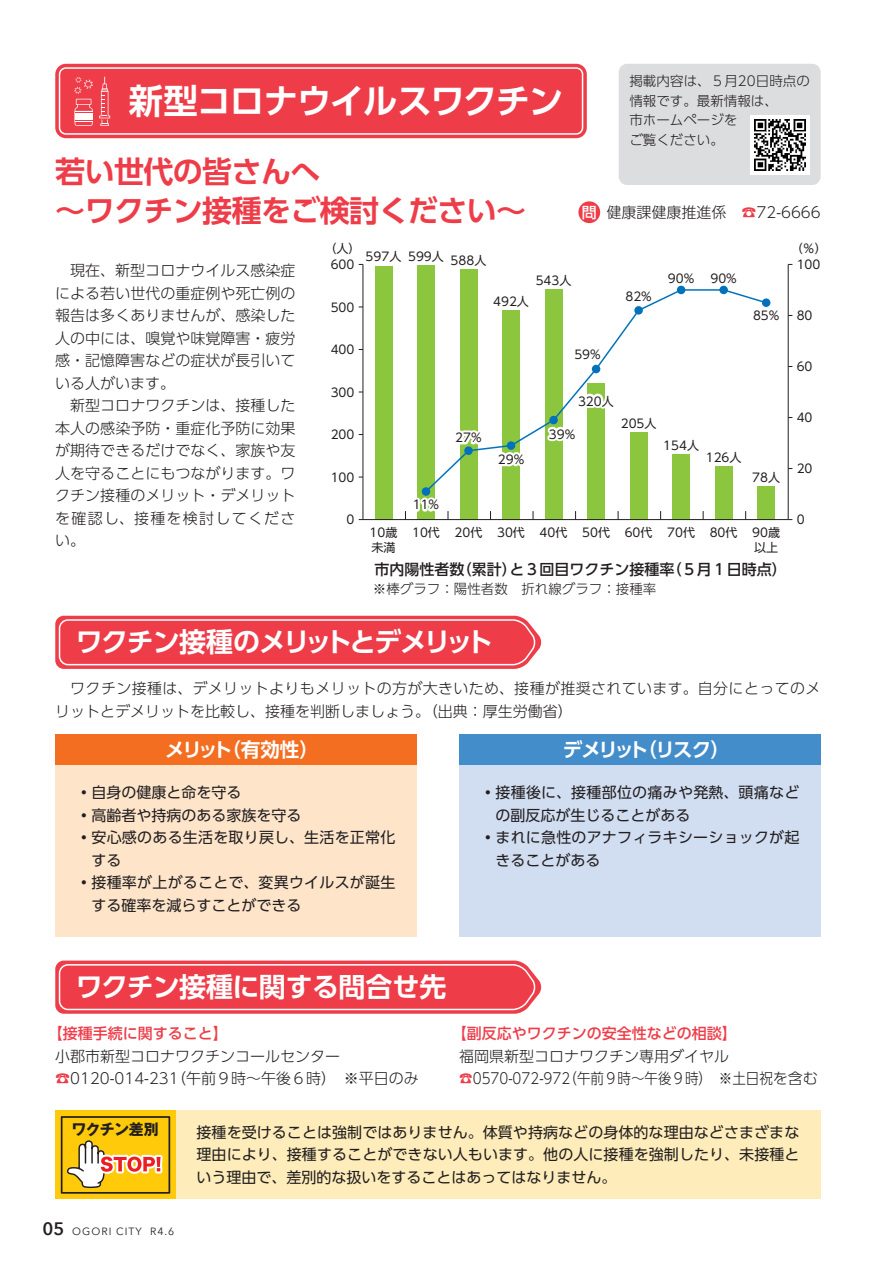
<style>
.page{position:relative;width:893px;height:1263px;background:#fff}
.page>*{position:absolute;margin:0;border:0;box-sizing:border-box;transform-origin:0 0}
.t1{font:700 34.5px "UD Shin Go Pr 6 De";letter-spacing:-.035em;color:#fff}
.t2{font:700 30px/39px "UD Shin Go Pr 6 De";letter-spacing:-.02em;color:#ee3d49}
.t3{font:700 27px "UD Shin Go Pr 6 De";letter-spacing:-.065em;color:#fff}
.t4{font:700 27px "UD Shin Go Pr 6 De";letter-spacing:-.02em;color:#fff}
.t5{font:700 19.5px "UD Shin Go Pr 6 De";letter-spacing:-.12em;color:#fff}
.t6{font:600 18px "Avenir Next";color:#231f20}
.t7{font:300 15px/22.5px "UD Shin Go Pr 6";color:#231f20;text-align:justify}
.t8{font:15px/22.5px "UD Shin Go Pr 6";letter-spacing:.005em;color:#231f20}
.t9{font:300 15px/22.5px "UD Shin Go Pr 6";letter-spacing:.025em;color:#231f20}
.t10{font:500 15px "UD Shin Go Pr 6";color:#ee3d49}
.t11{font:500 15px "UD Shin Go Pr 6";color:#231f20}
.t12{font:300 15px "UD Shin Go Pr 6";color:#231f20;scale:.9 1}
.t13{font:700 15px "Gothic MB101 Pr 6";letter-spacing:-.03em;color:#231f20}
.t14{font:500 15px "UD Shin Go Pr 6";color:#fff}
.t15{font:300 13.5px/19.5px "UD Shin Go Pr 6";color:#231f20}
.t16{font:12px/15px "UD Shin Go Pr 6";color:#231f20}
.t17{font:10.5px "Avenir Next";letter-spacing:.1em;color:#231f20}
.s1{color:#ee3d49}
</style>
<div class="page">
<div style="left:176px;top:1110px;width:645px;height:89px;background:#feedbb"></div>
<div style="left:55px;top:734px;width:362px;height:32px;background:#f36e21"></div>
<div style="left:55px;top:766px;width:362px;height:171px;background:#fee5ca"></div>
<div style="left:376px;top:266px;width:17px;height:254px;background:#8bc63e"></div>
<div style="left:417px;top:265px;width:17px;height:255px;background:#8bc63e"></div>
<div style="left:460px;top:270px;width:17px;height:250px;background:#8bc63e"></div>
<div style="left:503px;top:310px;width:17px;height:210px;background:#8bc63e"></div>
<div style="left:545px;top:289px;width:17px;height:231px;background:#8bc63e"></div>
<div style="left:588px;top:383px;width:17px;height:137px;background:#8bc63e"></div>
<div style="left:630px;top:432px;width:17px;height:88px;background:#8bc63e"></div>
<div style="left:673px;top:454px;width:17px;height:66px;background:#8bc63e"></div>
<div style="left:715px;top:466px;width:17px;height:54px;background:#8bc63e"></div>
<div style="left:758px;top:486px;width:17px;height:34px;background:#8bc63e"></div>
<hr style="left:363px;top:519px;width:425px;height:1px;background:#231f20">
<hr style="left:363px;top:264px;width:1px;height:256px;background:#231f20">
<hr style="left:788px;top:264px;width:1px;height:256px;background:#231f20">
<div style="left:578px;top:201px;width:22px;height:22px;background:#ee3d49;border-radius:50%"></div>
<div style="left:619px;top:64px;width:202px;height:121px;background:#dcdddf;border-radius:8px"></div>
<div style="left:750px;top:115px;width:60px;height:59px;background:#fff"></div>
<img style="left:755px;top:119px;width:51px;height:51px">
<div style="left:55px;top:64px;width:532px;height:74px;background:#ee3d49;border-radius:11px"></div>
<div style="left:59px;top:67px;width:524px;height:68px;border:2px solid #fff;border-radius:6px"></div>
<svg style="left:99px;top:76px;width:11px;height:50px"></svg>
<svg style="left:74px;top:77px;width:19px;height:49px"></svg>
<svg style="left:405px;top:494px;width:44px;height:26px"></svg>
<svg style="left:677px;top:263px;width:115px;height:63px"></svg>
<svg style="left:359px;top:263px;width:119px;height:50px"></svg>
<svg style="left:424px;top:288px;width:344px;height:206px"></svg>
<div style="left:422px;top:487px;width:8px;height:9px;background:#0072bc;border-radius:50%"></div>
<div style="left:464px;top:446px;width:9px;height:9px;background:#0072bc;border-radius:50%"></div>
<div style="left:507px;top:441px;width:8px;height:9px;background:#0072bc;border-radius:50%"></div>
<div style="left:592px;top:365px;width:8px;height:8px;background:#0072bc;border-radius:50%"></div>
<div style="left:634px;top:306px;width:9px;height:9px;background:#0072bc;border-radius:50%"></div>
<div style="left:677px;top:286px;width:8px;height:8px;background:#0072bc;border-radius:50%"></div>
<div style="left:719px;top:286px;width:9px;height:8px;background:#0072bc;border-radius:50%"></div>
<div style="left:762px;top:298px;width:8px;height:9px;background:#0072bc;border-radius:50%"></div>
<svg style="left:55px;top:616px;width:487px;height:53px;background:#ef4c57"></svg>
<svg style="left:55px;top:960px;width:487px;height:54px;background:#ef4e59"></svg>
<div style="left:459px;top:734px;width:362px;height:32px;background:#448dcb"></div>
<div style="left:459px;top:766px;width:362px;height:171px;background:#d1def1"></div>
<div style="left:55px;top:1110px;width:121px;height:89px;background:linear-gradient(to bottom,#feca0a,#feca0a)"></div>
<div style="left:62px;top:1117px;width:107px;height:76px;background:#feca0a"></div>
<div style="left:61px;top:1116px;width:109px;height:78px;border:2px solid #231f20"></div>
<svg style="left:66px;top:1110px;width:99px;height:89px"></svg>
<svg style="left:541px;top:378px;width:251px;height:111px"></svg>
<h1 class="t1" style="left:129px;top:73px;width:436px">新型コロナウイルスワクチン</h1>
<h2 class="t2" style="left:55px;top:151px;width:472px">若い世代の皆さんへ<br>～ワクチン接種をご検討ください~</h2>
<p class="t15" style="left:629px;top:71px;width:182px">掲載内容は、５月20日時点の情報です。最新情報は、<br>市ホームページを<br>ご覧ください。</p>
<p class="t14" style="left:582px;top:200px;width:16px">問</p>
<p class="t7" style="left:607px;top:200px;width:121px">健康課健康推進係</p>
<p class="t7" style="left:742px;top:200px;width:81px"><span class="s1">☎</span>72-6666</p>
<p class="t7" style="left:55px;top:259px;width:242px;text-indent:15px">現在、新型コロナウイルス感染症による若い世代の重症例や死亡例の報告は多くありませんが、感染した人の中には、嗅覚や味覚障害・疲労感・記憶障害などの症状が長引いている人がいます。</p>
<p class="t7" style="left:55px;top:394px;width:242px;text-indent:15px">新型コロナワクチンは、接種した本人の感染予防・重症化予防に効果が期待できるだけでなく、家族や友人を守ることにもつながります。ワクチン接種のメリット・デメリットを確認し、接種を検討してください。</p>
<p class="t16" style="left:324px;top:241px;width:37px">（人(</p>
<p class="t16" style="left:331px;top:257px;width:25px">600</p>
<p class="t16" style="left:331px;top:299px;width:25px">500</p>
<p class="t16" style="left:331px;top:342px;width:25px">400</p>
<p class="t16" style="left:331px;top:384px;width:25px">300</p>
<p class="t16" style="left:331px;top:427px;width:25px">200</p>
<p class="t16" style="left:331px;top:469px;width:25px">100</p>
<p class="t16" style="left:347px;top:512px;width:9px">0</p>
<p class="t16" style="left:408px;top:248px;width:37px">599人</p>
<p class="t16" style="left:366px;top:249px;width:37px">597人</p>
<p class="t16" style="left:451px;top:253px;width:37px">588人</p>
<p class="t16" style="left:536px;top:272px;width:37px">543人</p>
<p class="t16" style="left:493px;top:294px;width:37px">492人</p>
<p class="t16" style="left:574px;top:347px;width:28px">59%</p>
<p class="t16" style="left:625px;top:289px;width:28px">82%</p>
<p class="t16" style="left:668px;top:270px;width:28px">90%</p>
<p class="t16" style="left:710px;top:270px;width:28px">90%</p>
<p class="t16" style="left:753px;top:308px;width:28px">85%</p>
<p class="t16" style="left:370px;top:525px;width:29px">10歳未満</p>
<p class="t16" style="left:455px;top:430px;width:28px">27%</p>
<p class="t16" style="left:413px;top:497px;width:28px">11%</p>
<p class="t16" style="left:412px;top:525px;width:29px">10代</p>
<p class="t16" style="left:455px;top:525px;width:29px">20代</p>
<p class="t16" style="left:498px;top:452px;width:28px">29%</p>
<p class="t16" style="left:578px;top:393px;width:37px">320人</p>
<p class="t16" style="left:549px;top:426px;width:28px">39%</p>
<p class="t16" style="left:621px;top:416px;width:37px">205人</p>
<p class="t16" style="left:663px;top:437px;width:37px">154人</p>
<p class="t16" style="left:706px;top:449px;width:37px">126人</p>
<p class="t16" style="left:752px;top:470px;width:29px">78人</p>
<p class="t16" style="left:497px;top:525px;width:29px">30代</p>
<p class="t16" style="left:540px;top:525px;width:29px">40代</p>
<p class="t16" style="left:582px;top:525px;width:29px">50代</p>
<p class="t16" style="left:625px;top:525px;width:29px">60代</p>
<p class="t16" style="left:667px;top:525px;width:29px">70代</p>
<p class="t16" style="left:710px;top:525px;width:29px">80代</p>
<p class="t16" style="left:752px;top:525px;width:29px">90歳</p>
<p class="t16" style="left:754px;top:540px;width:25px">以上</p>
<p class="t11" style="left:374px;top:557px;width:91px">市内陽性者数</p>
<p class="t15" style="left:373px;top:579px;width:285px">※棒グラフ：陽性者数　折れ線グラフ：接種率</p>
<p class="t11" style="left:457px;top:557px;width:219px">（累計と）３回目ワクチン接種率</p>
<p class="t11" style="left:667px;top:557px;width:121px">（５月１日時点(</p>
<h3 class="t3" style="left:76px;top:619px;width:419px">ワクチン接種のメリットとデメリット</h3>
<p class="t16" style="left:791px;top:241px;width:37px">)％(</p>
<p class="t16" style="left:797px;top:257px;width:25px">100</p>
<p class="t16" style="left:797px;top:308px;width:17px">80</p>
<p class="t16" style="left:797px;top:359px;width:17px">60</p>
<p class="t16" style="left:797px;top:410px;width:17px">40</p>
<p class="t16" style="left:797px;top:461px;width:17px">20</p>
<p class="t16" style="left:797px;top:512px;width:9px">0</p>
<p class="t9" style="left:55px;top:677px;width:767px;text-indent:15px">ワクチン接種は、デメリットよりもメリットの方が大きいため、接種が推奨されています。自分にとってのメリットとデメリットを比較し、接種を判断しましょう。（出典：厚生労働省(</p>
<h3 class="t5" style="left:221px;top:734px;width:99px">（有効性(</h3>
<h3 class="t5" style="left:165px;top:734px;width:69px">メリット</h3>
<h3 class="t5" style="left:563px;top:734px;width:87px">デメリット</h3>
<h3 class="t5" style="left:638px;top:734px;width:94px">（リスク(</h3>
<p class="t8" style="left:77px;top:781px;width:167px">•自身の健康と命を守る</p>
<p class="t8" style="left:77px;top:803px;width:227px">•高齢者や持病のある家族を守る</p>
<p class="t8" style="left:92px;top:826px;width:305px;text-indent:-15px">•安心感のある生活を取り戻し、生活を正常化する</p>
<p class="t8" style="left:92px;top:871px;width:305px;text-indent:-15px">•接種率が上がることで、変異ウイルスが誕生する確率を減らすことができる</p>
<p class="t8" style="left:495px;top:781px;width:305px;text-indent:-15px">•接種後に、接種部位の痛みや発熱、頭痛などの副反応が生じることがある</p>
<p class="t8" style="left:495px;top:826px;width:305px;text-indent:-15px">•まれに急性のアナフィラキシーショックが起きることがある</p>
<h3 class="t4" style="left:76px;top:964px;width:372px">ワクチン接種に関する問合せ先</h3>
<p class="t10" style="left:48px;top:1021px;width:181px">【接種手続に関すること【</p>
<p class="t7" style="left:171px;top:1044px;width:249px;text-indent:-116px">小郡市新型コロナワクチンコールセンター<br>（午前９時～午後６時）　※平日のみ</p>
<p class="t7" style="left:55px;top:1067px;width:125px"><span class="s1">☎</span>0120-014-231</p>
<p class="t10" style="left:452px;top:1021px;width:286px">【副反応やワクチンの安全性などの相談【</p>
<p class="t7" style="left:564px;top:1044px;width:256px;text-indent:-104px">福岡県新型コロナワクチン専用ダイヤル<br>（午前９時～午後９時）　※土日祝を含む</p>
<p class="t12" style="left:459px;top:1066px;width:125px"><span class="s1">☎</span>0570-072-972</p>
<p class="t13" style="left:71px;top:1117px;width:89px">ワクチン差別</p>
<p class="t6" style="left:43px;top:1213px;width:23px">05</p>
<p class="t17" style="left:72px;top:1222px;width:41px">OGORI</p>
<p class="t17" style="left:116px;top:1222px;width:27px">CITY</p>
<p class="t17" style="left:150px;top:1222px;width:26px">R4.6</p>
<p class="t8" style="left:196px;top:1120px;width:604px;text-align:justify">接種を受けることは強制ではありません。体質や持病などの身体的な理由などさまざまな理由により、接種することができない人もいます。他の人に接種を強制したり、未接種という理由で、差別的な扱いをすることはあってはなりません。</p>
</div>
